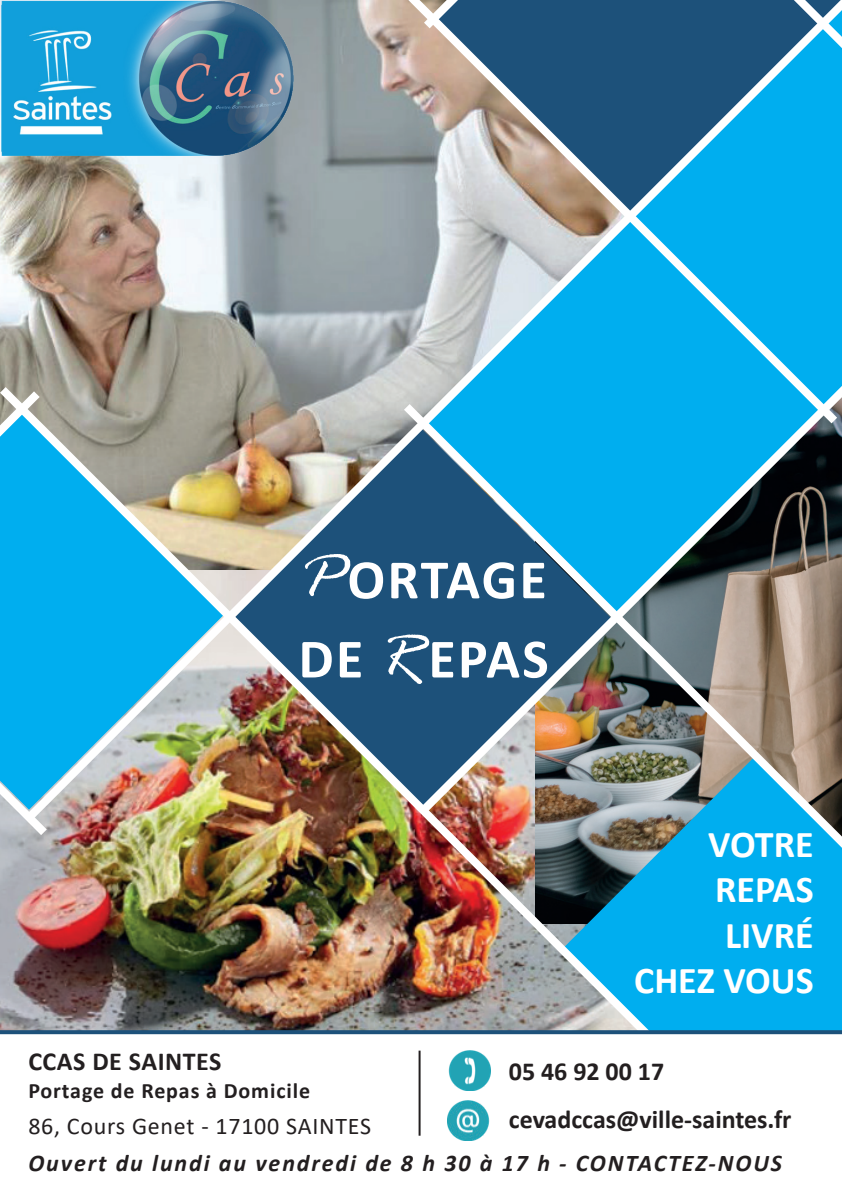
<style>
.page{position:relative;width:842px;height:1191px;background:#fff}
.page>*{position:absolute;margin:0;border:0;box-sizing:border-box;transform-origin:0 0}
.t1{font:700 56px/79.2px "Calibri";letter-spacing:.04em;color:#fff}
.t2{font:700 38px/45.6px "Calibri";color:#fff;text-align:right}
.t3{font:700 26px/48px "Calibri";color:#231f20}
.t4{font:700 26px "Calibri";letter-spacing:.02em;color:#231f20}
.t5{font:italic 700 24px "Calibri";letter-spacing:.08em;color:#231f20}
.t6{font:24px "Calibri";letter-spacing:.03em;color:#231f20}
.t7{font:700 22px "Calibri";letter-spacing:.04em;color:#231f20}
.s1{font-family:"Rage";font-weight:400;font-style:italic;font-size:66px}
</style>
<div class="page">
<svg style="left:0;top:0;width:20px;height:378px;background:#86bbcd"></svg>
<div style="left:662px;top:826px;width:180px;height:204px;background:#00aeef"></div>
<img style="left:20px;top:0;width:822px;height:826px">
<img style="left:0;top:378px;width:662px;height:657px">
<img style="left:448px;top:1100px;width:42px;height:40px">
<img style="left:448px;top:1050px;width:42px;height:41px">
<hr style="left:419px;top:1050px;width:2px;height:85px;background:#231f20">
<svg style="left:0;top:1030px;width:842px;height:4px;background:#21547c"></svg>
<svg style="left:0;top:383px;width:55px;height:460px;background:#28b3e6"></svg>
<svg style="left:641px;top:0;width:201px;height:302px;background:#1994ca"></svg>
<h1 class="t1" style="left:298px;top:539px;width:252px"><span class="s1">P</span>ORTAGE<br>DE <span class="s1">R</span>EPAS</h1>
<h2 class="t2" style="left:634px;top:820px;width:181px">VOTRE<br>REPAS<br>LIVRÉ<br>CHEZ VOUS</h2>
<p class="t4" style="left:28px;top:1043px;width:195px">CCAS DE SAINTES</p>
<p class="t7" style="left:28px;top:1075px;width:283px">Portage de Repas à Domicile</p>
<p class="t6" style="left:28px;top:1109px;width:344px">86, Cours Genet - 17100 SAINTES</p>
<p class="t3" style="left:509px;top:1047px;width:284px">05 46 92 00 17 cevadccas@ville-saintes.fr</p>
<p class="t5" style="left:28px;top:1145px;width:755px">Ouvert du lundi au vendredi de 8 h 30 à 17 h - CONTACTEZ-NOUS</p>
</div>
